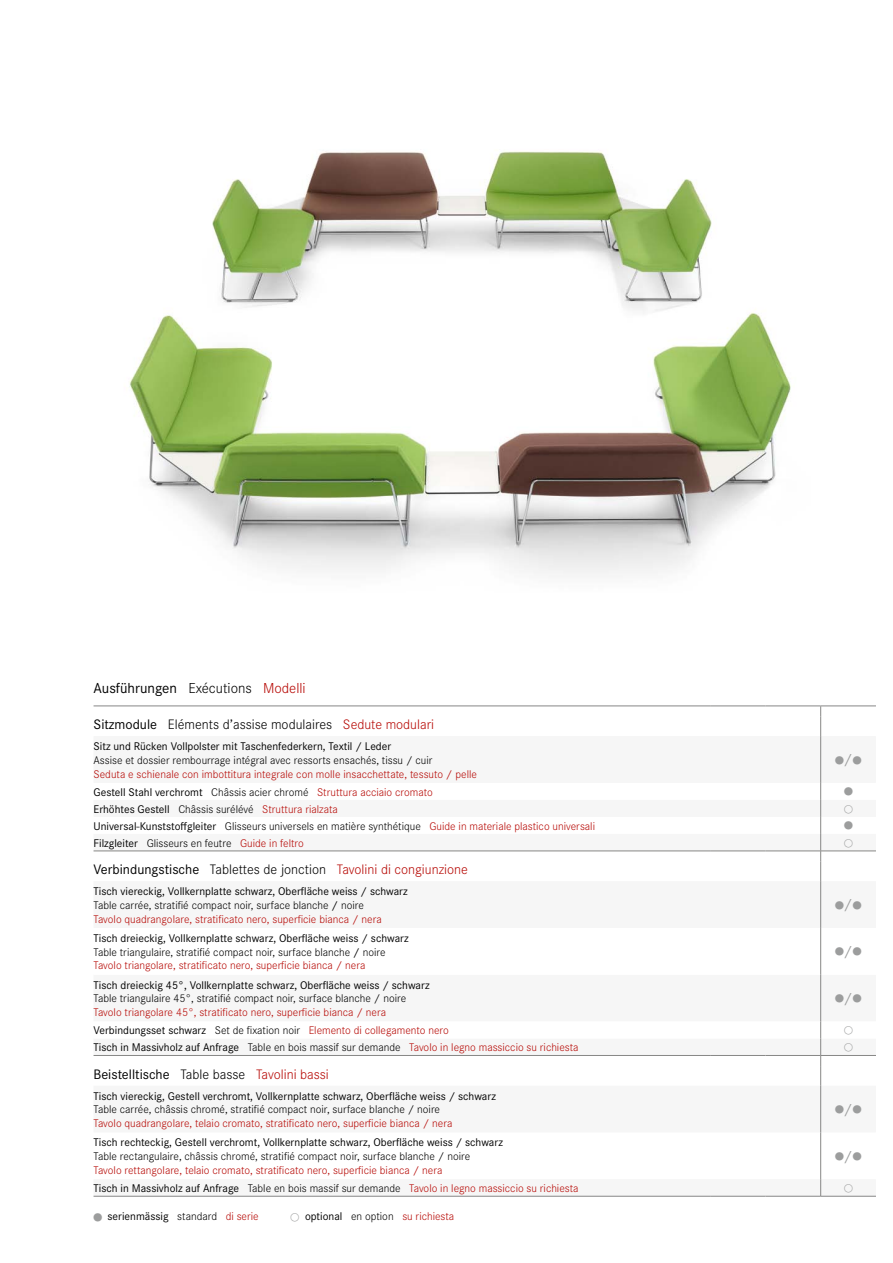
<style>
.page{position:relative;width:893px;height:1263px;background:#fff}
.page>*{position:absolute;margin:0;border:0;box-sizing:border-box;transform-origin:0 0}
.t1{font:15px "Corporate S";color:#000}
.t2{font:300 14.25px "Corporate S";color:#b70a06}
.t3{font:300 14.25px "Corporate S";color:#000}
.t4{font:14.25px "Corporate S";color:#000}
.t5{font:300 11.55px "Corporate S";color:#b70a06}
.t6{font:11.55px/13.8px "Corporate S";color:#000}
.t7{font:300 11.55px "Corporate S";color:#000}
.t8{font:10.5px "European Pi One";color:#9c9d9d}
.s1{font-weight:300}
.s2{font-weight:300;color:#b70a06}
.s3{font-weight:400}
.s4{color:#b70a06}
.s5{font-family:"Corporate S";font-size:15px}
.s6{font-weight:400;color:#000}
.s7{color:#000}
.s8{font-family:"European Pi One";font-size:10.5px;color:#9c9d9d}
.s9{font-family:"European Pi One";font-weight:400;font-size:10.5px;color:#9c9d9d}
</style>
<div class="page">
<img style="left:129px;top:151px;width:662px;height:423px">
<svg style="left:94px;top:736px;width:782px;height:460px;fill:#f6f6f6"></svg>
<svg style="left:94px;top:928px;width:782px;height:110px"></svg>
<hr style="left:94px;top:851px;width:616px;height:1px;background:#878786">
<hr style="left:710px;top:851px;width:55px;height:1px;background:#878786">
<hr style="left:765px;top:851px;width:56px;height:1px;background:#878786">
<hr style="left:821px;top:851px;width:55px;height:1px;background:#878786">
<hr style="left:94px;top:1055px;width:616px;height:1px;background:#878786">
<hr style="left:710px;top:1055px;width:55px;height:1px;background:#878786">
<hr style="left:765px;top:1055px;width:56px;height:1px;background:#878786">
<hr style="left:821px;top:1055px;width:55px;height:1px;background:#878786">
<hr style="left:94px;top:1196px;width:616px;height:1px;background:#878786">
<hr style="left:710px;top:1196px;width:55px;height:1px;background:#878786">
<hr style="left:765px;top:1196px;width:56px;height:1px;background:#878786">
<hr style="left:821px;top:1196px;width:55px;height:1px;background:#878786">
<hr style="left:94px;top:705px;width:616px;height:1px;background:#878786">
<hr style="left:710px;top:705px;width:55px;height:1px;background:#878786">
<hr style="left:765px;top:705px;width:56px;height:1px;background:#878786">
<hr style="left:821px;top:705px;width:55px;height:1px;background:#878786">
<svg style="left:820px;top:706px;width:1px;height:30px"></svg>
<hr style="left:820px;top:736px;width:1px;height:47px;background:#878786">
<svg style="left:820px;top:783px;width:1px;height:98px"></svg>
<hr style="left:820px;top:881px;width:1px;height:47px;background:#878786">
<hr style="left:820px;top:928px;width:1px;height:47px;background:#878786">
<hr style="left:820px;top:975px;width:1px;height:46px;background:#878786">
<svg style="left:820px;top:1021px;width:1px;height:65px"></svg>
<hr style="left:820px;top:1086px;width:1px;height:46px;background:#878786">
<hr style="left:820px;top:1132px;width:1px;height:47px;background:#878786">
<svg style="left:820px;top:1179px;width:1px;height:17px"></svg>
<p class="t1" style="left:94px;top:680px;width:214px">Ausführungen <span class="s1">Exécutions</span> <span class="s2">Modelli</span></p>
<p class="t3" style="left:94px;top:717px;width:342px"><span class="s3">Sitzmodule</span> Eléments d’assise modulaires <span class="s4">Sedute modulari</span></p>
<p class="t6" style="left:94px;top:739px;width:299px">Sitz und Rücken Vollpolster mit Taschenfederkern, Textil / Leder</p>
<p class="t7" style="left:94px;top:753px;width:340px">Assise et dossier rembourrage intégral avec ressorts ensachés, tissu / cuir</p>
<p class="t5" style="left:94px;top:767px;width:385px">Seduta e schienale con imbottitura integrale con molle insacchettate, tessuto / pelle</p>
<p class="t8" style="left:835px;top:755px;width:28px">V<span class="s5">/</span>V</p>
<p class="t5" style="left:94px;top:785px;width:341px"><span class="s6">Gestell Stahl verchromt</span> <span class="s7">Châssis acier chromé</span> Struttura acciaio cromato</p>
<p class="t8" style="left:844px;top:787px;width:10px">V</p>
<p class="t5" style="left:94px;top:802px;width:246px"><span class="s6">Erhöhtes Gestell</span> <span class="s7">Châssis surélévé</span> Struttura rialzata</p>
<p class="t8" style="left:844px;top:804px;width:10px">V</p>
<p class="t7" style="left:94px;top:819px;width:503px"><span class="s3">Universal-Kunststoffgleiter</span> Glisseurs universels en matière synthétique <span class="s4">Guide in materiale plastico universali</span></p>
<p class="t8" style="left:844px;top:821px;width:10px">V</p>
<p class="t7" style="left:94px;top:836px;width:212px"><span class="s3">Filzgleiter</span> Glisseurs en feutre <span class="s4">Guide in feltro</span></p>
<p class="t8" style="left:844px;top:838px;width:10px">V</p>
<p class="t2" style="left:94px;top:862px;width:376px"><span class="s6">Verbindungstische</span> <span class="s7">Tablettes de jonction</span> Tavolini di congiunzione</p>
<p class="t6" style="left:94px;top:884px;width:316px">Tisch viereckig, Vollkernplatte schwarz, Oberfläche weiss / schwarz<br><span class="s1">Table carrée, stratifié compact noir, surface blanche</span> / <span class="s1">noire<br></span><span class="s2">Tavolo quadrangolare, stratificato nero, superficie bianca / nera</span></p>
<p class="t8" style="left:835px;top:900px;width:28px">V<span class="s5">/</span>V</p>
<p class="t6" style="left:94px;top:931px;width:317px">Tisch dreieckig, Vollkernplatte schwarz, Oberfläche weiss / schwarz<br><span class="s1">Table triangulaire, stratifié compact noir, surface blanche</span> / <span class="s1">noire<br></span><span class="s2">Tavolo triangolare, stratificato nero, superficie bianca / nera</span></p>
<p class="t6" style="left:94px;top:978px;width:338px">Tisch dreieckig 45°, Vollkernplatte schwarz, Oberfläche weiss / schwarz</p>
<p class="t7" style="left:94px;top:992px;width:314px">Table triangulaire 45°, stratifié compact noir, surface blanche / noire</p>
<p class="t5" style="left:94px;top:1006px;width:294px">Tavolo triangolare 45°, stratificato nero, superficie bianca / nera</p>
<p class="t8" style="left:835px;top:947px;width:28px">V<span class="s5">/</span>V</p>
<p class="t8" style="left:835px;top:994px;width:28px">V<span class="s5">/</span>V</p>
<p class="t5" style="left:94px;top:1024px;width:357px"><span class="s6">Verbindungsset schwarz</span> <span class="s7">Set de fixation noir</span> Elemento di collegamento nero</p>
<p class="t8" style="left:844px;top:1026px;width:10px">V</p>
<p class="t5" style="left:94px;top:1041px;width:487px"><span class="s6">Tisch in Massivholz auf Anfrage</span> <span class="s7">Table en bois massif sur demande</span> Tavolo in legno massiccio su richiesta</p>
<p class="t8" style="left:844px;top:1043px;width:10px">V</p>
<p class="t4" style="left:94px;top:1066px;width:237px">Beistelltische <span class="s1">Table basse</span> <span class="s2">Tavolini bassi</span></p>
<p class="t6" style="left:94px;top:1089px;width:404px">Tisch viereckig, Gestell verchromt, Vollkernplatte schwarz, Oberfläche weiss / schwarz</p>
<p class="t7" style="left:94px;top:1103px;width:348px">Table carrée, châssis chromé, stratifié compact noir, surface blanche / noire</p>
<p class="t5" style="left:94px;top:1117px;width:360px">Tavolo quadrangolare, telaio cromato, stratificato nero, superficie bianca / nera</p>
<p class="t8" style="left:835px;top:1105px;width:28px">V<span class="s5">/</span>V</p>
<p class="t6" style="left:94px;top:1136px;width:411px">Tisch rechteckig, Gestell verchromt, Vollkernplatte schwarz, Oberfläche weiss / schwarz</p>
<p class="t7" style="left:94px;top:1150px;width:378px">Table rectangulaire, châssis chromé, stratifié compact noir, surface blanche / noire</p>
<p class="t5" style="left:94px;top:1164px;width:350px">Tavolo rettangolare, telaio cromato, stratificato nero, superficie bianca / nera</p>
<p class="t8" style="left:835px;top:1151px;width:28px">V<span class="s5">/</span>V</p>
<p class="t5" style="left:94px;top:1181px;width:487px"><span class="s6">Tisch in Massivholz auf Anfrage</span> <span class="s7">Table en bois massif sur demande</span> Tavolo in legno massiccio su richiesta</p>
<p class="t8" style="left:844px;top:1183px;width:10px">V</p>
<p class="t6" style="left:94px;top:1210px;width:167px"><span class="s8">V</span> serienmässig <span class="s1">standard</span> <span class="s2">di serie</span></p>
<p class="t5" style="left:290px;top:1210px;width:165px"><span class="s9">V</span> <span class="s6">optional</span> <span class="s7">en option</span> su richiesta</p>
</div>
